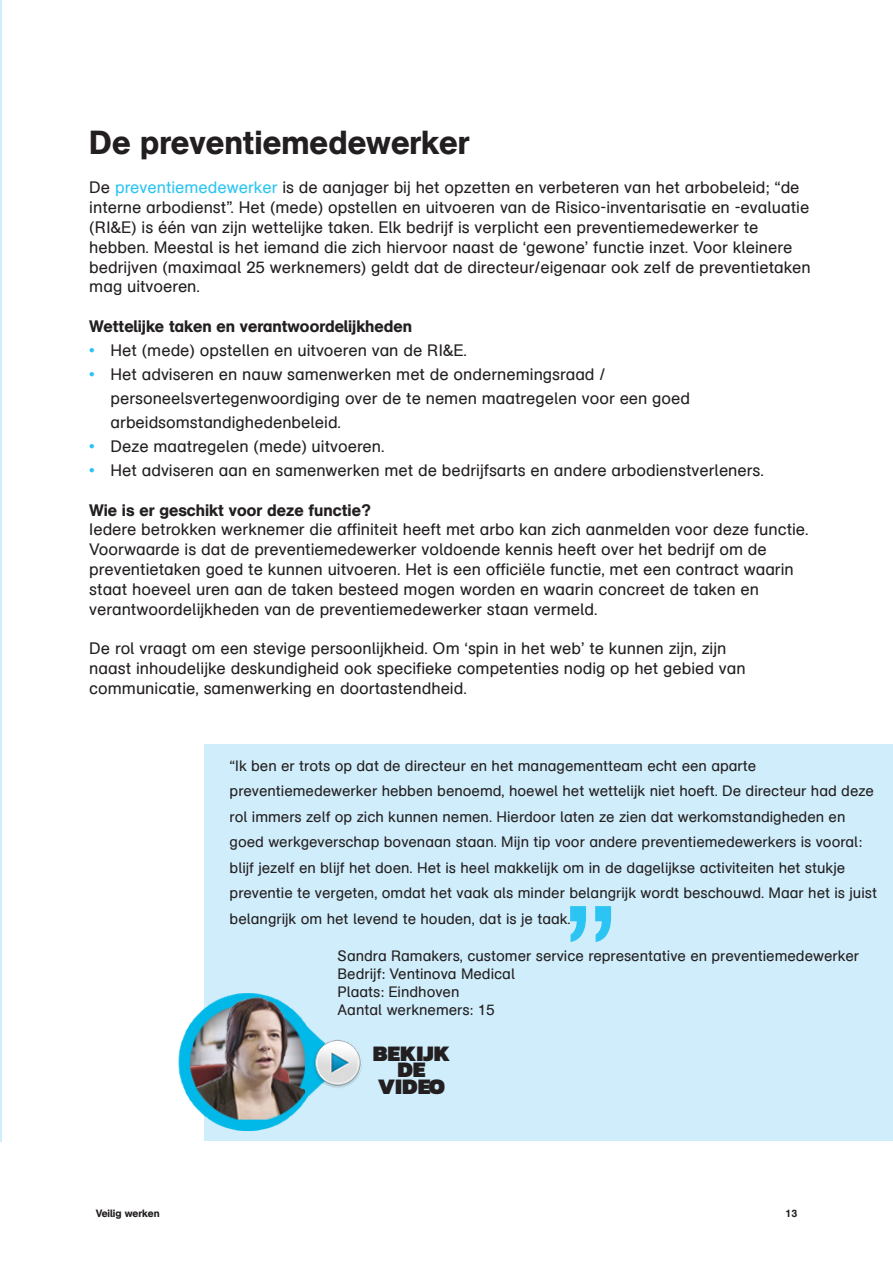
<style>
.page{position:relative;width:893px;height:1263px;background:#fff}
.page>*{position:absolute;margin:0;border:0;box-sizing:border-box;transform-origin:0 0}
.t1{font:150px "AG Schoolbook Regular A";color:#2bc4f3}
.Grote_kop{font:33px "AG Schoolbook Medium A";color:#231f20}
.t2{font:900 22.5px "Kanit";color:#231f20}
.Platte_tekst{font:16.5px/19.8px "AG Schoolbook Regular A";color:#231f20}
.Alineakop{font:16.5px "AG Schoolbook Medium A";color:#231f20}
.Citaat{font:15px/25.5px "AG Schoolbook Regular A";color:#231f20}
.Platte_tekst-2{font:15px "AG Schoolbook Regular A";color:#231f20}
.t3{font:10.5px "AG Schoolbook Medium A";color:#231f20}
.s1{color:#2bc4f3}
</style>
<div class="page">
<hr style="left:0;top:0;width:1px;height:1141px;background:#d0edfb">
<div style="left:204px;top:744px;width:689px;height:397px;background:#d0edfb"></div>
<img style="left:178px;top:993px;width:184px;height:138px">
<p class="Grote_kop" style="left:89px;top:122px;width:382px">De preventiemedewerker</p>
<p class="Platte_tekst" style="left:89px;top:178px;width:723px">De <span class="s1">preventiemedewerker</span> is de aanjager bij het opzetten en verbeteren van het arbobeleid; “de interne arbodienst”. Het (mede) opstellen en uitvoeren van de Risico-inventarisatie en -evaluatie (RI&amp;E) is één van zijn wettelijke taken. Elk bedrijf is verplicht een preventiemedewerker te hebben. Meestal is het iemand die zich hiervoor naast de ‘gewone’ functie inzet. Voor kleinere bedrijven (maximaal 25 werknemers) geldt dat de directeur/eigenaar ook zelf de preventietaken mag uitvoeren.</p>
<p class="Alineakop" style="left:89px;top:316px;width:324px">Wettelijke taken en verantwoordelijkheden</p>
<p class="Platte_tekst" style="left:89px;top:341px;width:379px"><span class="s1">•</span> Het (mede) opstellen en uitvoeren van de RI&amp;E.</p>
<p class="Platte_tekst" style="left:111px;top:362px;width:581px;line-height:24px;text-indent:-21px"><span class="s1">•</span> Het adviseren en nauw samenwerken met de ondernemingsraad / personeelsvertegenwoordiging over de te nemen maatregelen voor een goed arbeidsomstandighedenbeleid.</p>
<p class="Platte_tekst" style="left:89px;top:437px;width:297px"><span class="s1">•</span> Deze maatregelen (mede) uitvoeren.</p>
<p class="Platte_tekst" style="left:89px;top:461px;width:676px"><span class="s1">•</span> Het adviseren aan en samenwerken met de bedrijfsarts en andere arbodienstverleners.</p>
<p class="Alineakop" style="left:89px;top:500px;width:283px">Wie is er geschikt voor deze functie?</p>
<p class="Platte_tekst" style="left:89px;top:520px;width:721px">Iedere betrokken werknemer die affiniteit heeft met arbo kan zich aanmelden voor deze functie.<br>Voorwaarde is dat de preventiemedewerker voldoende kennis heeft over het bedrijf om de preventietaken goed te kunnen uitvoeren. Het is een officiële functie, met een contract waarin staat hoeveel uren aan de taken besteed mogen worden en waarin concreet de taken en verantwoordelijkheden van de preventiemedewerker staan vermeld.</p>
<p class="Platte_tekst" style="left:89px;top:639px;width:658px">De rol vraagt om een stevige persoonlijkheid. Om ‘spin in het web’ te kunnen zijn, zijn naast inhoudelijke deskundigheid ook specifieke competenties nodig op het gebied van communicatie, samenwerking en doortastendheid.</p>
<p class="Citaat" style="left:230px;top:753px;width:649px">“Ik ben er trots op dat de directeur en het managementteam echt een aparte preventiemedewerker hebben benoemd, hoewel het wettelijk niet hoeft. De directeur had deze rol immers zelf op zich kunnen nemen. Hierdoor laten ze zien dat werkomstandigheden en goed werkgeverschap bovenaan staan. Mijn tip voor andere preventiemedewerkers is vooral: blijf jezelf en blijf het doen. Het is heel makkelijk om in de dagelijkse activiteiten het stukje preventie te vergeten, omdat het vaak als minder belangrijk wordt beschouwd. Maar het is juist belangrijk om het levend te houden, dat is je taak.</p>
<p class="Platte_tekst-2" style="left:338px;top:948px;width:523px">Sandra Ramakers, customer service representative en preventiemedewerker</p>
<p class="Citaat" style="left:338px;top:962px;width:179px">Bedrijf: Ventinova Medical</p>
<p class="Citaat" style="left:338px;top:980px;width:123px">Plaats: Eindhoven</p>
<p class="Citaat" style="left:338px;top:998px;width:158px">Aantal werknemers: 15</p>
<p class="t1" style="left:563px;top:876px;width:58px">”</p>
<p class="t2" style="left:373px;top:1034px;width:79px">BEKIJK</p>
<p class="t2" style="left:397px;top:1051px;width:30px">DE</p>
<p class="t2" style="left:378px;top:1067px;width:69px">VIDEO</p>
<p class="t3" style="left:96px;top:1207px;width:65px">Veilig werken</p>
<p class="t3" style="left:785px;top:1207px;width:13px">13</p>
</div>
